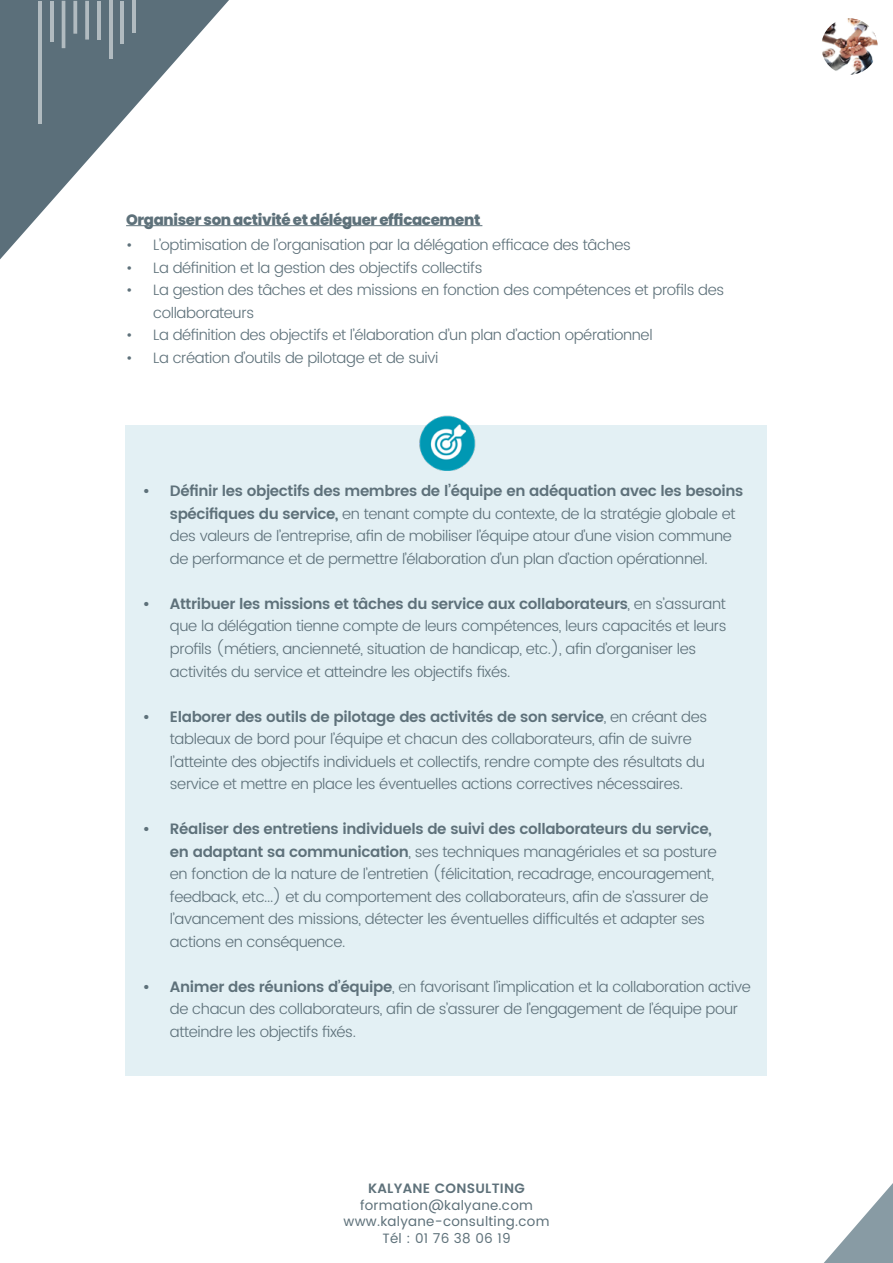
<style>
.page{position:relative;width:893px;height:1263px;background:#fff}
.page>*{position:absolute;margin:0;border:0;box-sizing:border-box;transform-origin:0 0}
.t1{font:300 15px/22.5px "Poppins";letter-spacing:-.025em;color:#5e717a}
.t2{font:800 15px "Poppins";letter-spacing:-.025em;color:#5e717a}
.t3{font:13.5px/16.5px "Poppins";letter-spacing:.02em;color:#5e717a;text-align:center}
.t4{font:600 13.5px "Poppins";letter-spacing:.02em;color:#5e717a}
.s1{font-weight:600}
</style>
<div class="page">
<svg style="left:824px;top:1183px;width:69px;height:80px"></svg>
<svg style="left:0;top:0;width:229px;height:259px"></svg>
<hr style="left:38px;top:1px;width:4px;height:122px;background:#b1bbc0">
<hr style="left:132px;top:1px;width:4px;height:32px;background:#b1bbc0">
<hr style="left:121px;top:1px;width:3px;height:43px;background:#fff">
<hr style="left:50px;top:1px;width:4px;height:41px;background:#b1bbc0">
<hr style="left:62px;top:1px;width:3px;height:47px;background:#fff">
<svg style="left:73px;top:1px;width:4px;height:33px"></svg>
<svg style="left:85px;top:1px;width:4px;height:39px"></svg>
<hr style="left:97px;top:1px;width:4px;height:39px;background:#b1bbc0">
<hr style="left:109px;top:1px;width:4px;height:58px;background:#b1bbc0">
<img style="left:821px;top:18px;width:57px;height:57px;border-radius:28px">
<hr style="left:126px;top:225px;width:356px;height:1px;background:#5e717a">
<div style="left:125px;top:425px;width:641px;height:651px;background:#e3f0f4"></div>
<img style="left:419px;top:415px;width:57px;height:55px">
<p class="t2" style="left:126px;top:211px;width:356px">Organiser son activité et déléguer efficacement</p>
<p class="t1" style="left:126px;top:234px;width:506px">• L’optimisation de l’organisation par la délégation efficace des tâches</p>
<p class="t1" style="left:126px;top:257px;width:358px">• La définition et la gestion des objectifs collectifs</p>
<p class="t1" style="left:153px;top:279px;width:573px;text-indent:-27px">• La gestion des tâches et des missions en fonction des compétences et profils des collaborateurs</p>
<p class="t1" style="left:126px;top:324px;width:528px">• La définition des objectifs et l’élaboration d’un plan d’action opérationnel</p>
<p class="t1" style="left:126px;top:347px;width:314px">• La création d’outils de pilotage et de suivi</p>
<p class="t1" style="left:170px;top:480px;width:575px;text-indent:-27px"><span class="s1">• Définir les objectifs des membres de l’équipe en adéquation avec les besoins spécifiques du service,</span> en tenant compte du contexte, de la stratégie globale et des valeurs de l’entreprise, afin de mobiliser l’équipe atour d’une vision commune de performance et de permettre l’élaboration d’un plan d’action opérationnel.</p>
<p class="t1" style="left:170px;top:593px;width:558px;text-indent:-27px"><span class="s1">• Attribuer les missions et tâches du service aux collaborateurs</span>, en s’assurant que la délégation tienne compte de leurs compétences, leurs capacités et leurs profils (métiers, ancienneté, situation de handicap, etc.), afin d’organiser les activités du service et atteindre les objectifs fixés.</p>
<p class="t1" style="left:170px;top:705px;width:539px;text-indent:-27px"><span class="s1">• Elaborer des outils de pilotage des activités de son service</span>, en créant des tableaux de bord pour l’équipe et chacun des collaborateurs, afin de suivre l’atteinte des objectifs individuels et collectifs, rendre compte des résultats du service et mettre en place les éventuelles actions correctives nécessaires.</p>
<p class="t1" style="left:170px;top:818px;width:548px;text-indent:-27px"><span class="s1">• Réaliser des entretiens individuels de suivi des collaborateurs du service, en adaptant sa communication</span>, ses techniques managériales et sa posture en fonction de la nature de l’entretien (félicitation, recadrage, encouragement, feedback, etc...) et du comportement des collaborateurs, afin de s’assurer de l’avancement des missions, détecter les éventuelles difficultés et adapter ses actions en conséquence.</p>
<p class="t1" style="left:170px;top:975px;width:582px;text-indent:-27px"><span class="s1">• Animer des réunions d’équipe</span>, en favorisant l’implication et la collaboration active de chacun des collaborateurs, afin de s’assurer de l’engagement de l’équipe pour atteindre les objectifs fixés.</p>
<p class="t4" style="left:368px;top:1178px;width:158px">KALYANE CONSULTING</p>
<p class="t3" style="left:344px;top:1197px;width:207px">formation@kalyane.com www.kalyane-consulting.com<br>Tél : 01 76 38 06 19</p>
</div>
